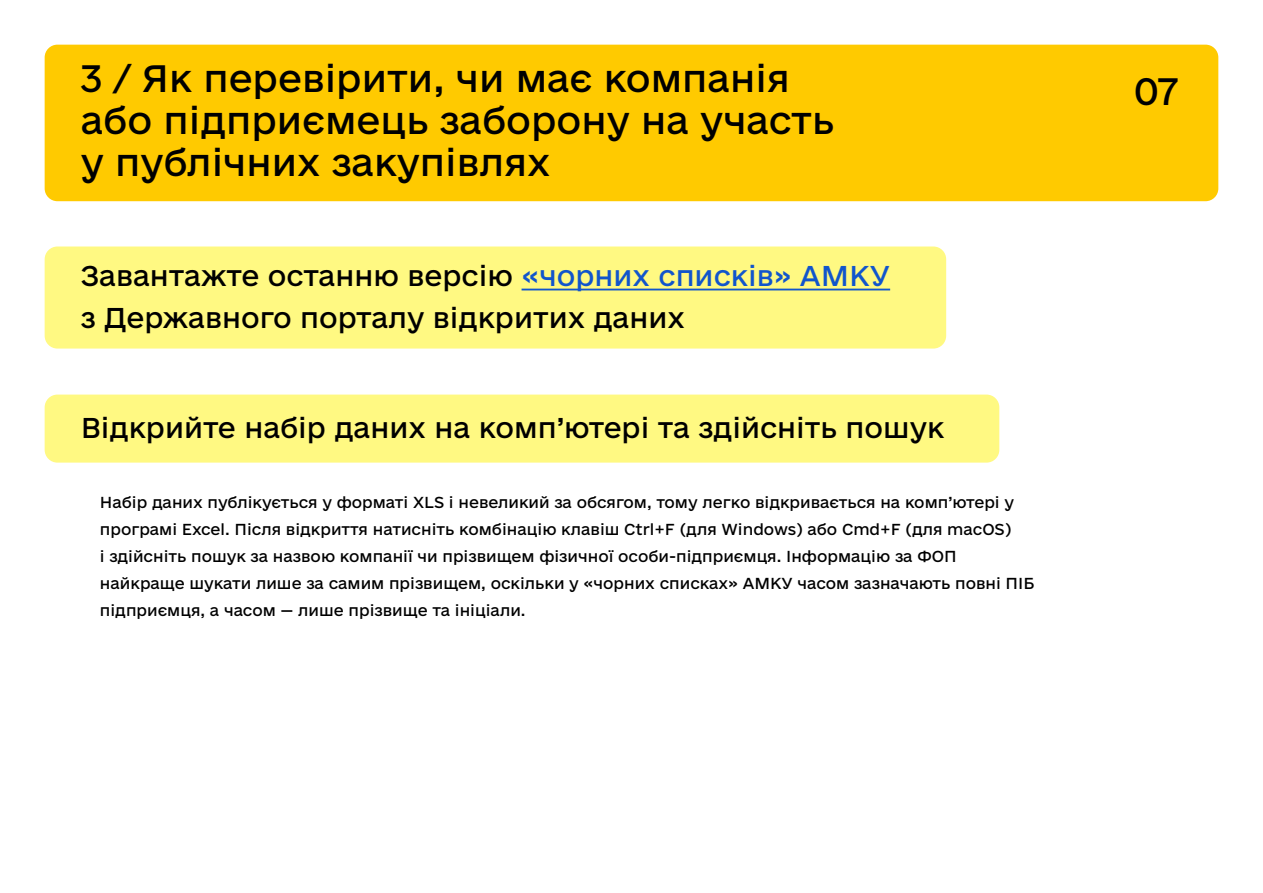
<style>
.page{position:relative;width:1263px;height:893px;background:#fff}
.page>*{position:absolute;margin:0;border:0;box-sizing:border-box;transform-origin:0 0}
.t1{font:36px/42px "e Ukraine Regular";color:#000}
.t2{font:27px/42px "e Ukraine Regular";color:#000}
.t3{font:15px/27px "e Ukraine Regular";color:#000}
.s1{color:#15c}
</style>
<div class="page">
<div style="left:45px;top:246px;width:901px;height:103px;background:#fff982;border-radius:13px"></div>
<div style="left:45px;top:45px;width:1173px;height:156px;background:#ffca00;border-radius:13px"></div>
<div style="left:45px;top:395px;width:954px;height:68px;background:#fff982;border-radius:13px"></div>
<hr style="left:521px;top:289px;width:369px;height:1px;background:#15c">
<h1 class="t1" style="left:81px;top:59px;width:755px">3 / Як перевірити, чи має компанія або підприємець заборону на участь у публічних закупівлях</h1>
<h2 class="t2" style="left:81px;top:256px;width:811px">Завантажте останню версію <span class="s1">«чорних списків» АМКУ </span>з Державного порталу відкритих даних</h2>
<h2 class="t2" style="left:81px;top:408px;width:865px">Відкрийте набір даних на комп’ютері та здійсніть пошук</h2>
<p class="t3" style="left:100px;top:489px;width:936px">Набір даних публікується у форматі XLS і невеликий за обсягом, тому легко відкривається на комп’ютері у програмі Excel. Після відкриття натисніть комбінацію клавіш Ctrl+F (для Windows) або Cmd+F (для macOS)<br>і здійсніть пошук за назвою компанії чи прізвищем фізичної особи-підприємця. Інформацію за ФОП найкраще шукати лише за самим прізвищем, оскільки у «чорних списках» АМКУ часом зазначають повні ПІБ підприємця, а часом — лише прізвище та ініціали.</p>
<h1 class="t1" style="left:1134px;top:71px;width:46px">07</h1>
</div>
